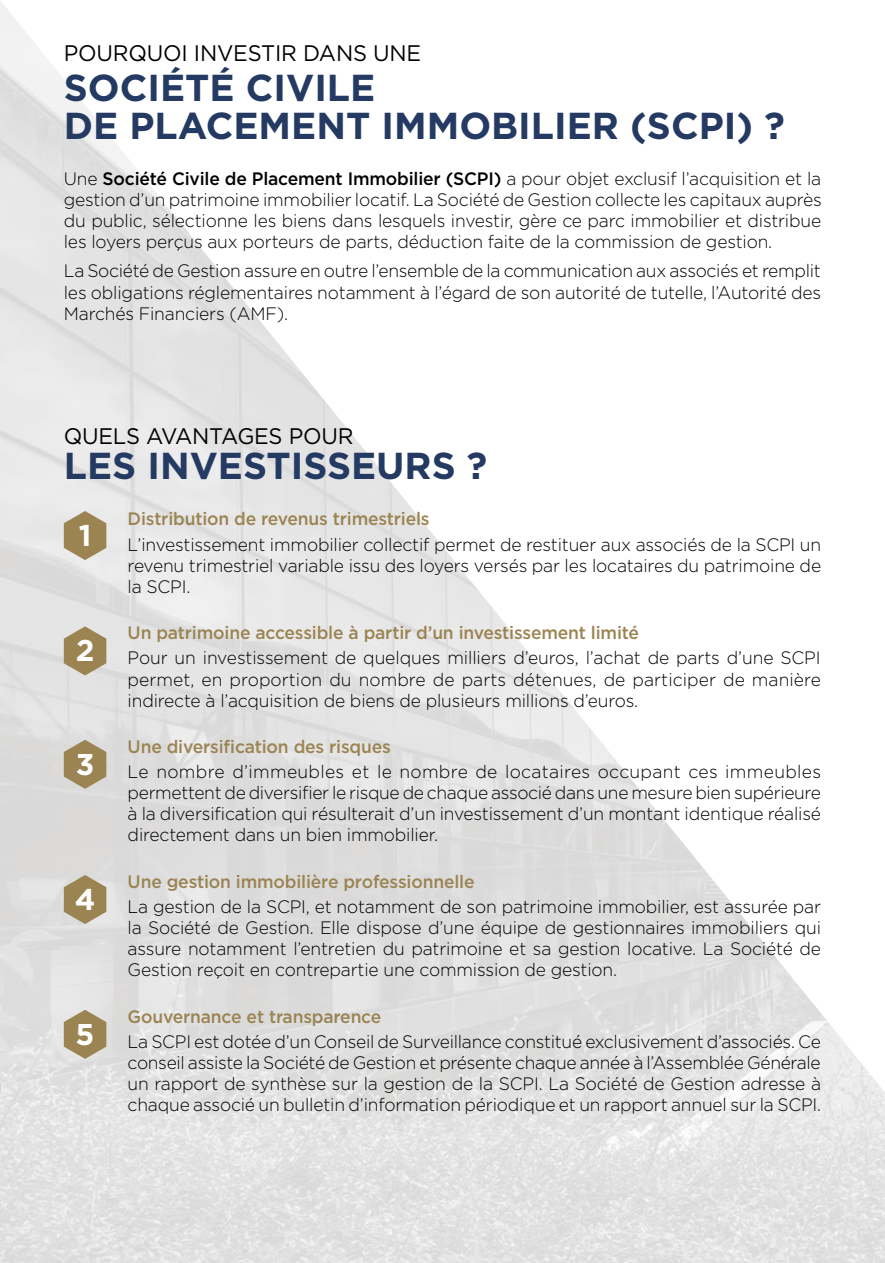
<style>
.page{position:relative;width:885px;height:1263px;background:#fff}
.page>*{position:absolute;margin:0;border:0;box-sizing:border-box;transform-origin:0 0}
.t1{font:700 37.5px/37.5px "Gotham";color:#243a63}
.t2{font:700 30px "Gotham";color:#fff}
.t3{font:22.5px "Gotham";letter-spacing:-.01em;color:#000}
.t4{font:300 18px/21px "Gotham";letter-spacing:-.01em;color:#000;text-align:justify}
.t5{font:500 18px "Gotham";letter-spacing:-.01em;color:#9b8452}
.s1{font-weight:500}
</style>
<div class="page">
<img style="left:0;top:1px;width:884px;height:1262px">
<svg style="left:64px;top:511px;width:42px;height:49px;background:#ae9c77"></svg>
<svg style="left:64px;top:626px;width:42px;height:49px;background:#ac9b75"></svg>
<svg style="left:64px;top:740px;width:42px;height:49px;background:#aa9973"></svg>
<svg style="left:64px;top:875px;width:42px;height:49px;background:#ab9a74"></svg>
<svg style="left:64px;top:1010px;width:42px;height:49px;background:#ac9b75"></svg>
<p class="t3" style="left:64px;top:38px;width:359px">POURQUOI INVESTIR DANS UNE</p>
<h1 class="t1" style="left:64px;top:69px;width:722px">SOCIÉTÉ CIVILE<br>DE PLACEMENT IMMOBILIER (SCPI) ?</h1>
<p class="t4" style="left:64px;top:168px;width:759px">Une <span class="s1">Société Civile de Placement Immobilier (SCPI)</span> a pour objet exclusif l’acquisition et la gestion d’un patrimoine immobilier locatif. La Société de Gestion collecte les capitaux auprès du public, sélectionne les biens dans lesquels investir, gère ce parc immobilier et distribue les loyers perçus aux porteurs de parts, déduction faite de la commission de gestion.</p>
<p class="t4" style="left:64px;top:260px;width:758px">La Société de Gestion assure en outre l’ensemble de la communication aux associés et remplit les obligations réglementaires notamment à l’égard de son autorité de tutelle, l’Autorité des Marchés Financiers (AMF).</p>
<p class="t3" style="left:64px;top:421px;width:291px">QUELS AVANTAGES POUR</p>
<h1 class="t1" style="left:64px;top:447px;width:425px">LES INVESTISSEURS ?</h1>
<h2 class="t2" style="left:79px;top:515px;width:14px">1</h2>
<h2 class="t2" style="left:76px;top:631px;width:20px">2</h2>
<h2 class="t2" style="left:76px;top:744px;width:20px">3</h2>
<h2 class="t2" style="left:75px;top:879px;width:22px">4</h2>
<h2 class="t2" style="left:76px;top:1014px;width:20px">5</h2>
<p class="t5" style="left:128px;top:507px;width:303px">Distribution de revenus trimestriels</p>
<p class="t4" style="left:128px;top:533px;width:695px">L’investissement immobilier collectif permet de restituer aux associés de la SCPI un revenu trimestriel variable issu des loyers versés par les locataires du patrimoine de la SCPI.</p>
<p class="t5" style="left:128px;top:621px;width:513px">Un patrimoine accessible à partir d’un investissement limité</p>
<p class="t4" style="left:128px;top:647px;width:694px">Pour un investissement de quelques milliers d’euros, l’achat de parts d’une SCPI permet, en proportion du nombre de parts détenues, de participer de manière indirecte à l’acquisition de biens de plusieurs millions d’euros.</p>
<p class="t5" style="left:128px;top:735px;width:265px">Une diversification des risques</p>
<p class="t4" style="left:128px;top:761px;width:695px">Le nombre d’immeubles et le nombre de locataires occupant ces immeubles permettent de diversifier le risque de chaque associé dans une mesure bien supérieure à la diversification qui résulterait d’un investissement d’un montant identique réalisé directement dans un bien immobilier.</p>
<p class="t5" style="left:128px;top:870px;width:348px">Une gestion immobilière professionnelle</p>
<p class="t4" style="left:128px;top:896px;width:695px">La gestion de la SCPI, et notamment de son patrimoine immobilier, est assurée par la Société de Gestion. Elle dispose d’une équipe de gestionnaires immobiliers qui assure notamment l’entretien du patrimoine et sa gestion locative. La Société de Gestion reçoit en contrepartie une commission de gestion.</p>
<p class="t5" style="left:128px;top:1004px;width:255px">Gouvernance et transparence</p>
<p class="t4" style="left:128px;top:1030px;width:695px">La SCPI est dotée d’un Conseil de Surveillance constitué exclusivement d’associés. Ce conseil assiste la Société de Gestion et présente chaque année à l’Assemblée Générale un rapport de synthèse sur la gestion de la SCPI. La Société de Gestion adresse à chaque associé un bulletin d’information périodique et un rapport annuel sur la SCPI.</p>
</div>
